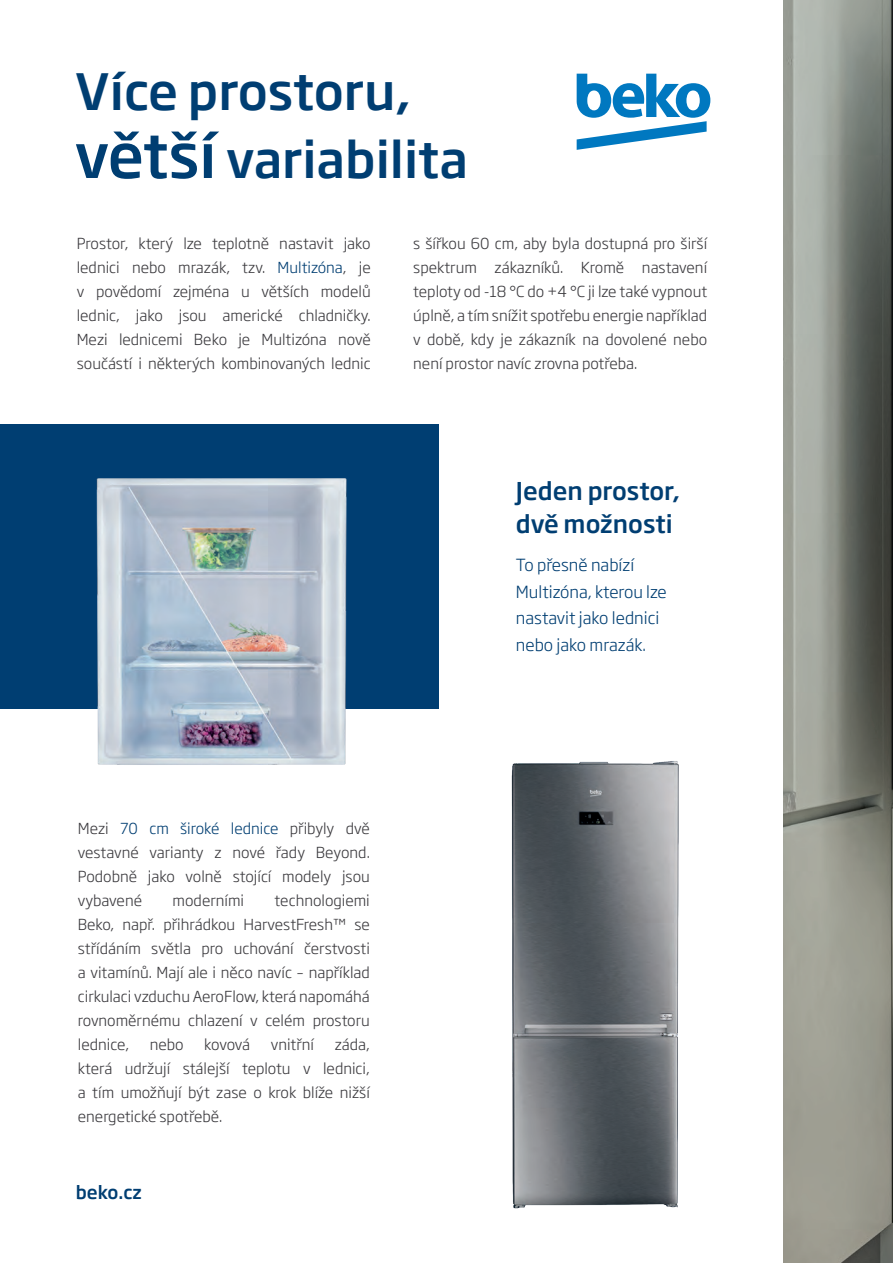
<style>
.page{position:relative;width:893px;height:1263px;background:#fff}
.page>*{position:absolute;margin:0;border:0;box-sizing:border-box;transform-origin:0 0}
.t1{font:500 49.5px/67.5px "Soho Gothic Pro";color:#003e72}
.t2{font:500 24.3px/33.5px "Soho Gothic Pro";color:#003e72}
.t3{font:500 18px "Soho Gothic Pro";color:#003e72}
.t4{font:300 16.5px/26.4px "Soho Gothic Pro";color:#003e72}
.t5{font:300 15px/24px "Soho Gothic Pro";color:#3a393d;text-align:justify}
.s1{font-size:60px}
.s2{color:#003e72}
</style>
<div class="page">
<img style="left:511px;top:761px;width:168px;height:448px">
<div style="left:0;top:424px;width:439px;height:285px;background:#003e72"></div>
<img style="left:96px;top:478px;width:251px;height:287px">
<svg style="left:577px;top:74px;width:133px;height:76px"></svg>
<img style="left:784px;top:0;width:109px;height:1263px">
<h1 class="t1" style="left:75px;top:55px;width:395px">Více prostoru, <span class="s1">větší</span> variabilita</h1>
<p class="t5" style="left:77px;top:231px;width:295px">Prostor, který lze teplotně nastavit jako lednici nebo mrazák, tzv. <span class="s2">Multizóna</span>, je v povědomí zejména u větších modelů lednic, jako jsou americké chladničky.<br>Mezi lednicemi Beko je Multizóna nově součástí i některých kombinovaných lednic</p>
<p class="t5" style="left:413px;top:231px;width:295px">s šířkou 60 cm, aby byla dostupná pro širší spektrum zákazníků. Kromě nastavení teploty od -18 °C do +4 °C ji lze také vypnout úplně, a tím snížit spotřebu energie například v době, kdy je zákazník na dovolené nebo není prostor navíc zrovna potřeba.</p>
<p class="t5" style="left:78px;top:815px;width:293px">Mezi <span class="s2">70 cm široké lednice</span> přibyly dvě vestavné varianty z nové řady Beyond.<br>Podobně jako volně stojící modely jsou vybavené</p>
<p class="t5" style="left:78px;top:887px;width:294px;text-indent:197px">technologiemi Beko, např. přihrádkou HarvestFresh™ se střídáním světla pro uchování čerstvosti a vitamínů. Mají ale i něco navíc – například cirkulaci vzduchu AeroFlow, která napomáhá rovnoměrnému chlazení v celém prostoru lednice,</p>
<p class="t5" style="left:173px;top:887px;width:73px">moderními</p>
<p class="t5" style="left:78px;top:1031px;width:293px;text-indent:257px">záda, která udržují stálejší teplotu v lednici, a tím umožňují být zase o krok blíže nižší energetické spotřebě.</p>
<p class="t5" style="left:150px;top:1031px;width:35px">nebo</p>
<p class="t5" style="left:204px;top:1031px;width:47px">kovová</p>
<p class="t5" style="left:271px;top:1031px;width:45px">vnitřní</p>
<p class="t3" style="left:76px;top:1178px;width:68px">beko.cz</p>
<h2 class="t2" style="left:516px;top:473px;width:166px">Jeden prostor, dvě možnosti</h2>
<p class="t4" style="left:516px;top:551px;width:152px">To přesně nabízí<br>Multizóna, kterou lze nastavit jako lednici nebo jako mrazák.</p>
</div>
